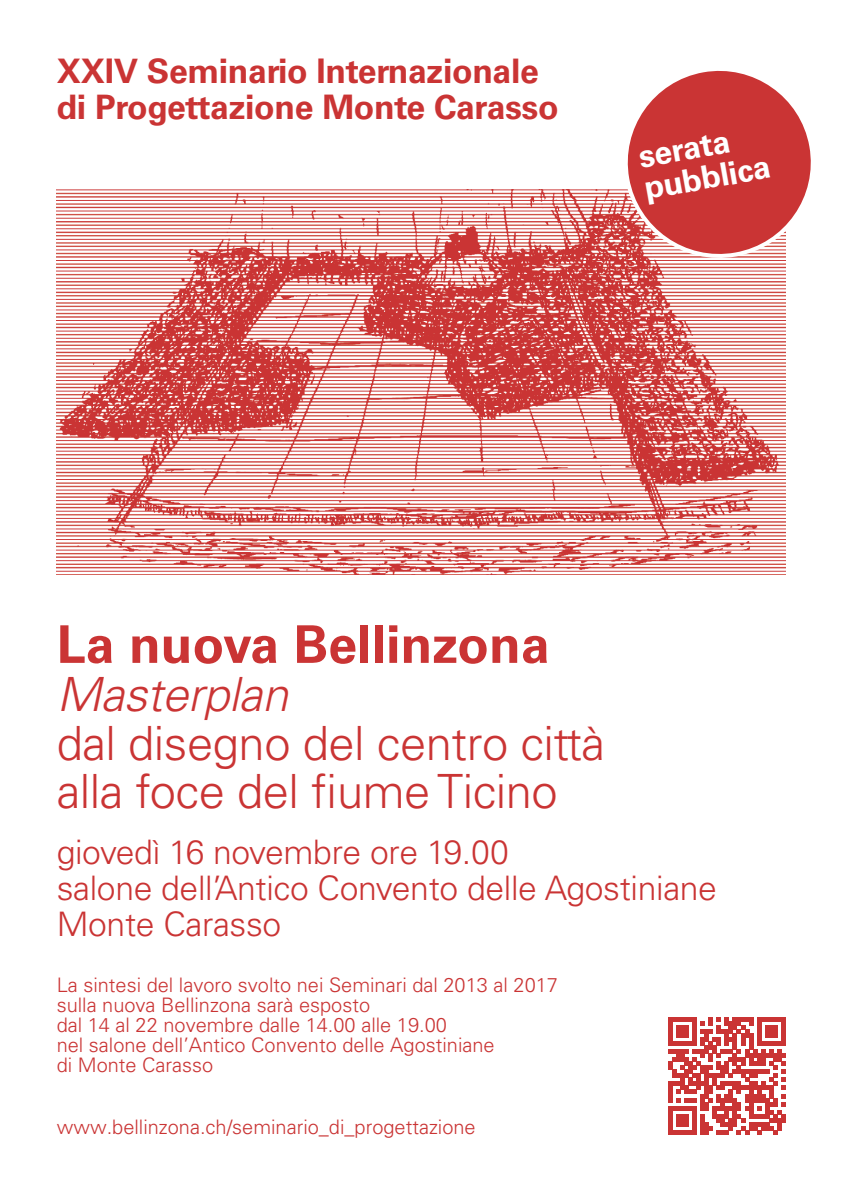
<style>
.page{position:relative;width:842px;height:1191px;background:#fff}
.page>*{position:absolute;margin:0;border:0;box-sizing:border-box;transform-origin:0 0}
.t1{font:700 52px "Univers LT";color:#ca3434}
.t2{font:300 47.2px/48.4px "Univers LT";letter-spacing:-.01em;color:#ca3434}
.t3{font:italic 300 47.2px "Univers LT";letter-spacing:-.01em;color:#ca3434}
.t4{font:300 33.8px/35.8px "Univers LT";letter-spacing:-.01em;color:#ca3434}
.t5{font:700 33.8px/35.8px "Univers LT";letter-spacing:-.01em;color:#ca3434}
.t6{font:700 32px/32px "Univers LT";color:#fff}
.t7{font:300 20px/20px "Univers CE";color:#ca3434}
</style>
<div class="page">
<img style="left:57px;top:189px;width:728px;height:385px">
<svg style="left:668px;top:1017px;width:117px;height:117px"></svg>
<svg style="left:618px;top:70px;width:193px;height:193px"></svg>
<h3 class="t5" style="left:57px;top:53px;width:504px">XXIV Seminario Internazionale di Progettazione Monte Carasso</h3>
<h3 class="t6" style="left:636px;top:141px;width:129px;rotate:-10deg">serata pubblica</h3>
<h1 class="t1" style="left:57px;top:614px;width:494px">La nuova Bellinzona</h1>
<h2 class="t3" style="left:57px;top:666px;width:233px">Masterplan</h2>
<h2 class="t2" style="left:57px;top:719px;width:550px">dal disegno del centro città alla foce del fiume Ticino</h2>
<h3 class="t4" style="left:57px;top:834px;width:662px">giovedì 16 novembre ore 19.00<br>salone dell’Antico Convento delle Agostiniane<br>Monte Carasso</h3>
<p class="t7" style="left:57px;top:975px;width:503px">La sintesi del lavoro svolto nei Seminari dal 2013 al 2017 sulla nuova Bellinzona sarà esposto<br>dal 14 al 22 novembre dalle 14.00 alle 19.00<br>nel salone dell’Antico Convento delle Agostiniane<br>di Monte Carasso</p>
<p class="t7" style="left:57px;top:1117px;width:420px">www.bellinzona.ch/seminario_di_progettazione</p>
</div>
